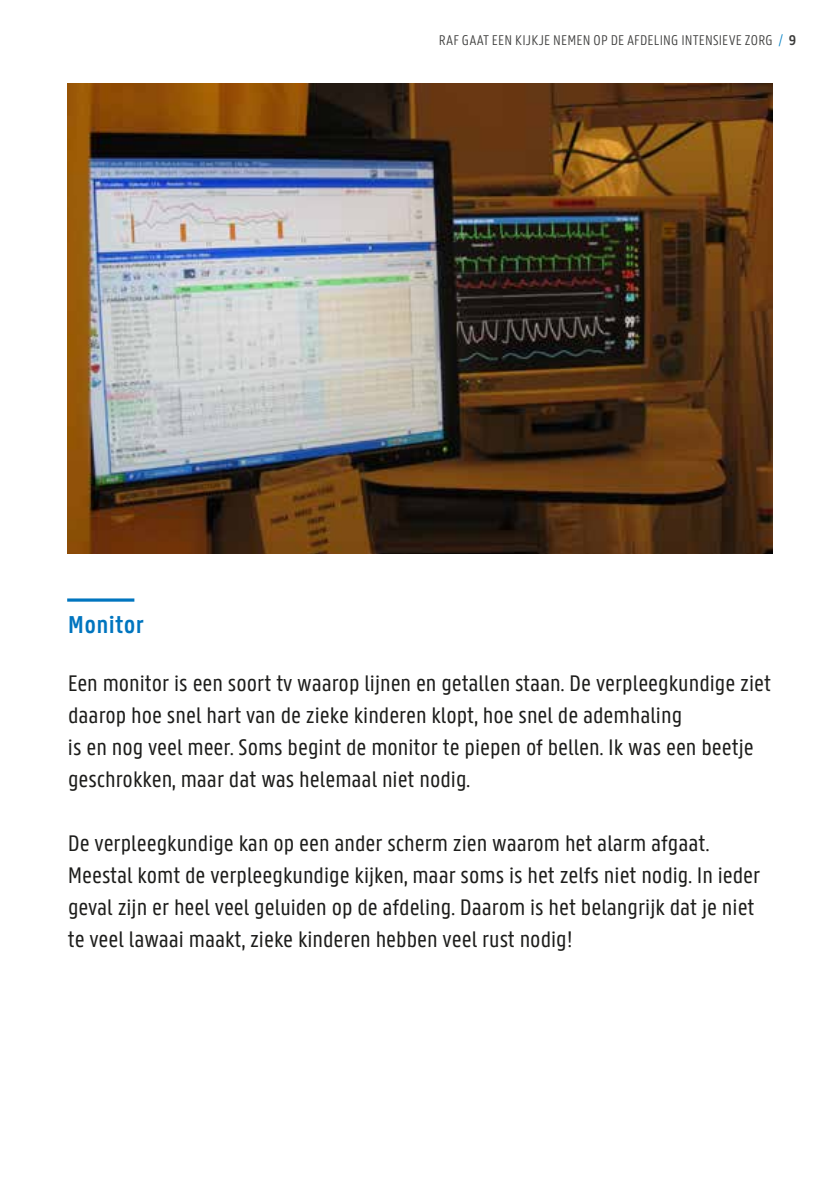
<style>
.page{position:relative;width:840px;height:1191px;background:#fff}
.page>*{position:absolute;margin:0;border:0;box-sizing:border-box;transform-origin:0 0}
.t1{font:600 26px "U Gent Panno Text";letter-spacing:.01em;color:#0075bf}
.t2{font:24px/32px "U Gent Panno Text";color:#1d1d1b}
.t3{font:300 15px "U Gent Panno Text";letter-spacing:.015em;color:#3c3c3b}
.s1{color:#0080c6}
.s2{font-weight:600}
</style>
<div class="page">
<hr style="left:67px;top:598px;width:67px;height:3px;background:#0075bf">
<img style="left:67px;top:83px;width:705px;height:470px">
<p class="t1" style="left:68px;top:608px;width:77px">Monitor</p>
<p class="t3" style="left:438px;top:31px;width:359px">RAF GAAT EEN KIJKJE NEMEN OP DE AFDELING INTENSIEVE ZORG <span class="s1">/</span> <span class="s2">9</span></p>
<p class="t2" style="left:68px;top:667px;width:704px">Een monitor is een soort tv waarop lijnen en getallen staan. De verpleegkundige ziet daarop hoe snel hart van de zieke kinderen klopt, hoe snel de ademhaling<br>is en nog veel meer. Soms begint de monitor te piepen of bellen. Ik was een beetje geschrokken, maar dat was helemaal niet nodig.</p>
<p class="t2" style="left:68px;top:827px;width:693px">De verpleegkundige kan op een ander scherm zien waarom het alarm afgaat.<br>Meestal komt de verpleegkundige kijken, maar soms is het zelfs niet nodig. In ieder geval zijn er heel veel geluiden op de afdeling. Daarom is het belangrijk dat je niet te veel lawaai maakt, zieke kinderen hebben veel rust nodig!</p>
</div>
